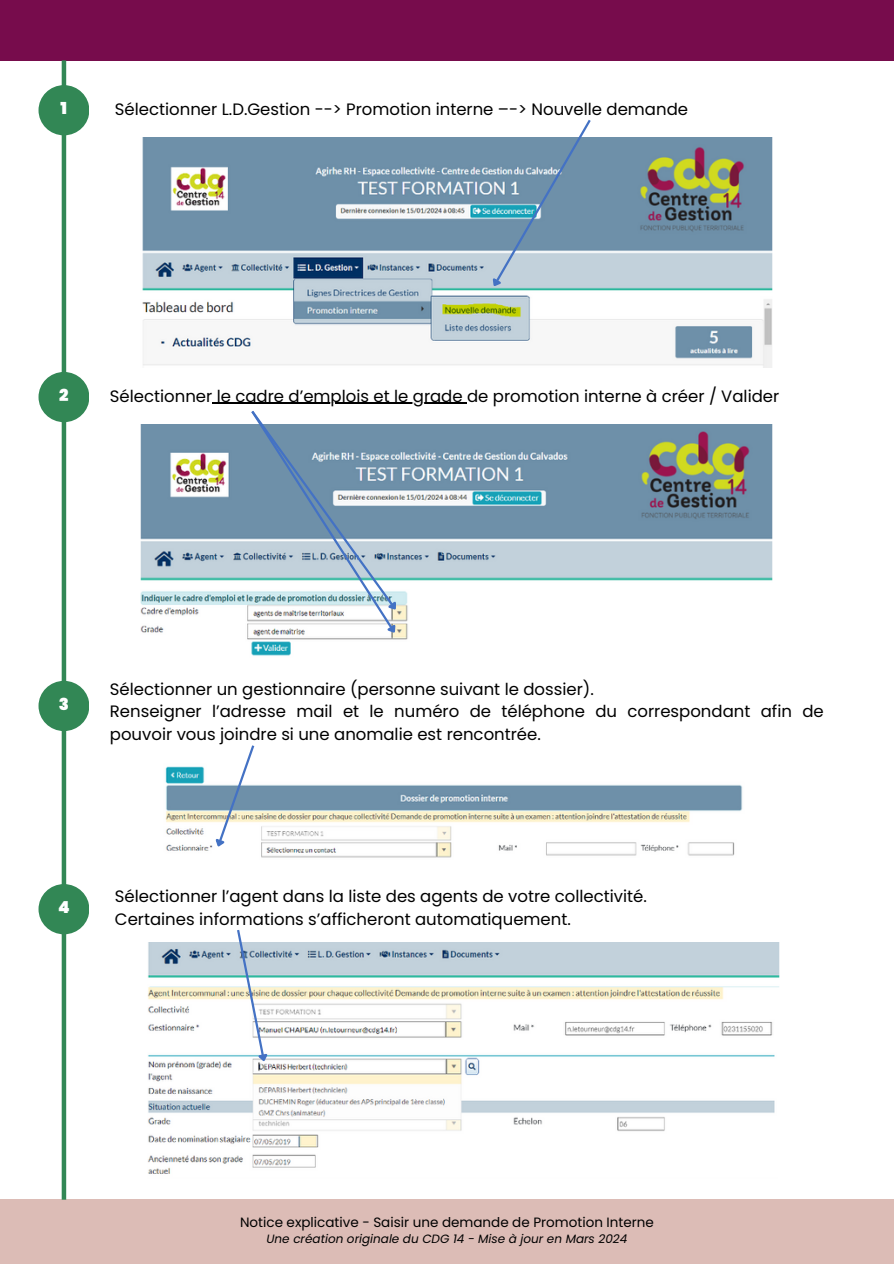
<style>
.page{position:relative;width:894px;height:1264px;background:#fff}
.page>*{position:absolute;margin:0;border:0;box-sizing:border-box;transform-origin:0 0}
.t1{font:16.5px/22.5px "Poppins";color:#000}
.t2{font:900 16.5px "Poppins";color:#fff}
.t3{font:13.5px "Poppins";color:#000}
.t4{font:italic 12px "Poppins";color:#000}
</style>
<div class="page">
<div style="left:0;top:1199px;width:893px;height:64px;background:#d9b6b0"></div>
<div style="left:0;top:0;width:893px;height:60px;background:#770c4c"></div>
<hr style="left:62px;top:60px;width:4px;height:1139px;background:#328755">
<div style="left:38px;top:85px;width:51px;height:50px;background:#328755;border-radius:50%"></div>
<div style="left:38px;top:372px;width:51px;height:50px;background:#328755;border-radius:50%"></div>
<div style="left:38px;top:681px;width:51px;height:50px;background:#328755;border-radius:50%"></div>
<img style="left:142px;top:138px;width:630px;height:229px">
<img style="left:141px;top:424px;width:631px;height:232px">
<img style="left:165px;top:766px;width:578px;height:92px">
<div style="left:38px;top:884px;width:51px;height:50px;background:#328755;border-radius:50%"></div>
<img style="left:147px;top:942px;width:631px;height:232px">
<svg style="left:486px;top:119px;width:106px;height:172px;background:#8fadc0"></svg>
<hr style="left:212px;top:402px;width:255px;height:2px;background:#000">
<svg style="left:249px;top:411px;width:153px;height:228px"></svg>
<svg style="left:210px;top:745px;width:46px;height:106px"></svg>
<svg style="left:235px;top:930px;width:36px;height:135px"></svg>
<p class="t2" style="left:61px;top:97px;width:8px">1</p>
<p class="t1" style="left:115px;top:98px;width:574px">Sélectionner L.D.Gestion --&gt; Promotion interne –-&gt; Nouvelle demande</p>
<p class="t2" style="left:59px;top:384px;width:11px">2</p>
<h1 class="t1" style="left:110px;top:384px;width:670px">Sélectionner le cadre d’emplois et le grade de promotion interne à créer / Valider</h1>
<p class="t2" style="left:59px;top:692px;width:12px">3</p>
<p class="t1" style="left:110px;top:678px;width:715px">Sélectionner un gestionnaire (personne suivant le dossier).<br>Renseigner l’adresse mail et le numéro de téléphone du correspondant afin de pouvoir vous joindre si une anomalie est rencontrée.</p>
<p class="t2" style="left:58px;top:896px;width:13px">4</p>
<h1 class="t1" style="left:115px;top:885px;width:533px">Sélectionner l’agent dans la liste des agents de votre collectivité.<br>Certaines informations s’afficheront automatiquement.</h1>
<p class="t3" style="left:240px;top:1212px;width:415px">Notice explicative - Saisir une demande de Promotion Interne</p>
<p class="t4" style="left:266px;top:1230px;width:362px">Une création originale du CDG 14 - Mise à jour en Mars 2024</p>
</div>
